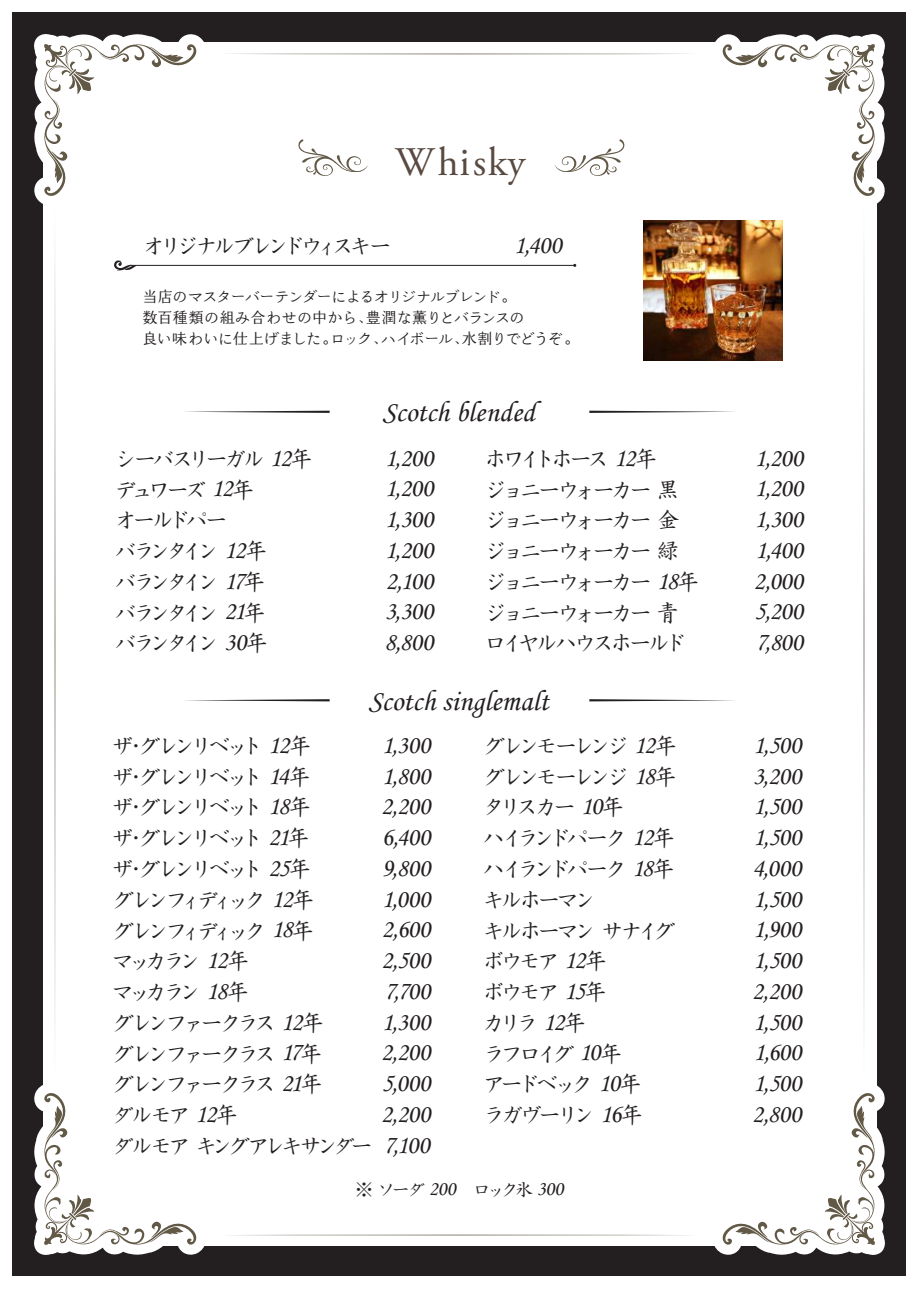
<style>
.page{position:relative;width:919px;height:1289px;background:#fff}
.page>*{position:absolute;margin:0;border:0;box-sizing:border-box;transform-origin:0 0}
.t1{font:40.5px "Adobe Garamond Pro";letter-spacing:.04em;color:#594a41}
.t2{font:29.25px "NK Monotype Corsiva";color:#231f20}
.t3{font:25.8px "NK Monotype Corsiva";letter-spacing:-.005em;color:#231f20}
.t4{font:22.5px "HG Seikaishotai PRO";letter-spacing:-.21em;color:#231f20}
.t5{font:22.5px "HG Seikaishotai PRO";letter-spacing:-.23em;color:#231f20}
.t6{font:22.5px "HG Seikaishotai PRO";letter-spacing:-.18em;color:#231f20}
.t7{font:22.5px "HG Seikaishotai PRO";letter-spacing:-.265em;color:#231f20}
.t8{font:22.5px "HG Seikaishotai PRO";letter-spacing:-.17em;color:#231f20}
.t9{font:22.5px "HG Seikaishotai PRO";letter-spacing:-.185em;color:#231f20}
.t10{font:18px "HG Seikaishotai PRO";letter-spacing:-.21em;color:#231f20}
.t11{font:15px/21px "Marumin Yoshino Std N R";letter-spacing:-.025em;color:#231f20}
.s1{font-family:"NK Monotype Corsiva";font-size:25.8px}
.s2{font-family:"NK Monotype Corsiva";font-size:20.7px}
</style>
<div class="page">
<div style="left:13px;top:13px;width:893px;height:1263px;background:#231f20"></div>
<div style="left:34px;top:34px;width:851px;height:1221px;background:#fff"></div>
<img style="left:643px;top:220px;width:139px;height:141px">
<h1 class="t1" style="left:395px;top:137px;width:131px">Whisky</h1>
<p class="t4" style="left:142px;top:235px;width:251px">オリジナルブレンドウィスキー</p>
<p class="t3" style="left:514px;top:229px;width:49px">1,400</p>
<p class="t11" style="left:142px;top:286px;width:438px">当店のマスターバーテンダーによるオリジナルブレンド。<br>数百種類の組み合わせの中から、豊潤な薫りとバランスの<br>良い味わいに仕上げました。ロック、ハイボール、水割りでどうぞ。</p>
<h2 class="t2" style="left:382px;top:394px;width:154px">Scotch blended</h2>
<p class="t8" style="left:114px;top:447px;width:200px">シーバスリーガル <span class="s1">12</span>年</p>
<p class="t3" style="left:384px;top:442px;width:50px">1,200</p>
<p class="t4" style="left:114px;top:478px;width:142px">デュワーズ <span class="s1">12</span>年</p>
<p class="t3" style="left:385px;top:473px;width:50px">1,200</p>
<p class="t4" style="left:114px;top:509px;width:115px">オールドパー</p>
<p class="t3" style="left:385px;top:503px;width:50px">1,300</p>
<p class="t4" style="left:114px;top:539px;width:154px">バランタイン <span class="s1">12</span>年</p>
<p class="t3" style="left:385px;top:534px;width:50px">1,200</p>
<p class="t4" style="left:114px;top:570px;width:153px">バランタイン <span class="s1">17</span>年</p>
<p class="t3" style="left:385px;top:565px;width:49px">2,100</p>
<p class="t4" style="left:114px;top:601px;width:153px">バランタイン <span class="s1">21</span>年</p>
<p class="t3" style="left:384px;top:596px;width:50px">3,300</p>
<p class="t4" style="left:114px;top:632px;width:155px">バランタイン <span class="s1">30</span>年</p>
<p class="t3" style="left:384px;top:626px;width:50px">8,800</p>
<p class="t4" style="left:484px;top:447px;width:175px">ホワイトホース <span class="s1">12</span>年</p>
<p class="t3" style="left:754px;top:442px;width:50px">1,200</p>
<p class="t6" style="left:484px;top:478px;width:197px">ジョニーウォーカー黒</p>
<p class="t3" style="left:754px;top:473px;width:50px">1,200</p>
<p class="t6" style="left:484px;top:509px;width:197px">ジョニーウォーカー金</p>
<p class="t3" style="left:754px;top:503px;width:50px">1,300</p>
<p class="t6" style="left:484px;top:539px;width:197px">ジョニーウォーカー緑</p>
<p class="t3" style="left:755px;top:534px;width:49px">1,400</p>
<p class="t6" style="left:484px;top:570px;width:217px">ジョニーウォーカー <span class="s1">18</span>年</p>
<p class="t3" style="left:753px;top:565px;width:51px">2,000</p>
<p class="t6" style="left:484px;top:601px;width:197px">ジョニーウォーカー青</p>
<p class="t3" style="left:754px;top:596px;width:50px">5,200</p>
<p class="t4" style="left:484px;top:632px;width:204px">ロイヤルハウスホールド</p>
<p class="t3" style="left:755px;top:626px;width:48px">7,800</p>
<h2 class="t2" style="left:368px;top:683px;width:182px">Scotch singlemalt</h2>
<p class="t5" style="left:111px;top:734px;width:201px">ザ･グレンリベット <span class="s1">12</span>年</p>
<p class="t3" style="left:381px;top:729px;width:50px">1,300</p>
<p class="t5" style="left:111px;top:765px;width:201px">ザ･グレンリベット <span class="s1">14</span>年</p>
<p class="t3" style="left:381px;top:760px;width:50px">1,800</p>
<p class="t5" style="left:111px;top:796px;width:201px">ザ･グレンリベット <span class="s1">18</span>年</p>
<p class="t3" style="left:381px;top:790px;width:51px">2,200</p>
<p class="t5" style="left:111px;top:826px;width:200px">ザ･グレンリベット <span class="s1">21</span>年</p>
<p class="t3" style="left:381px;top:821px;width:50px">6,400</p>
<p class="t5" style="left:111px;top:857px;width:201px">ザ･グレンリベット <span class="s1">25</span>年</p>
<p class="t3" style="left:382px;top:852px;width:50px">9,800</p>
<p class="t7" style="left:111px;top:888px;width:205px">グレンフィディック <span class="s1">12</span>年</p>
<p class="t3" style="left:381px;top:883px;width:50px">1,000</p>
<p class="t7" style="left:111px;top:919px;width:204px">グレンフィディック <span class="s1">18</span>年</p>
<p class="t3" style="left:381px;top:913px;width:50px">2,600</p>
<p class="t4" style="left:111px;top:949px;width:139px">マッカラン <span class="s1">12</span>年</p>
<p class="t3" style="left:381px;top:944px;width:51px">2,500</p>
<p class="t4" style="left:111px;top:980px;width:139px">マッカラン <span class="s1">18</span>年</p>
<p class="t3" style="left:384px;top:975px;width:47px">7,700</p>
<p class="t4" style="left:111px;top:1011px;width:214px">グレンファークラス <span class="s1">12</span>年</p>
<p class="t3" style="left:381px;top:1006px;width:50px">1,300</p>
<p class="t4" style="left:111px;top:1042px;width:213px">グレンファークラス <span class="s1">17</span>年</p>
<p class="t3" style="left:381px;top:1036px;width:51px">2,200</p>
<p class="t4" style="left:111px;top:1072px;width:213px">グレンファークラス <span class="s1">21</span>年</p>
<p class="t3" style="left:382px;top:1067px;width:50px">5,000</p>
<p class="t4" style="left:111px;top:1103px;width:128px">ダルモア <span class="s1">12</span>年</p>
<p class="t3" style="left:381px;top:1098px;width:51px">2,200</p>
<p class="t4" style="left:111px;top:1134px;width:319px">ダルモアキングアレキサンダー <span class="s1">7,100</span></p>
<p class="t10" style="left:355px;top:1180px;width:209px">※ ソーダ <span class="s2">200</span>　ロック氷 <span class="s2">300</span></p>
<p class="t4" style="left:482px;top:734px;width:196px">グレンモーレンジ <span class="s1">12</span>年</p>
<p class="t3" style="left:753px;top:729px;width:50px">1,500</p>
<p class="t4" style="left:482px;top:765px;width:196px">グレンモーレンジ <span class="s1">18</span>年</p>
<p class="t3" style="left:752px;top:760px;width:50px">3,200</p>
<p class="t4" style="left:482px;top:796px;width:143px">タリスカー <span class="s1">10</span>年</p>
<p class="t3" style="left:753px;top:790px;width:50px">1,500</p>
<p class="t4" style="left:482px;top:826px;width:194px">ハイランドパーク <span class="s1">12</span>年</p>
<p class="t3" style="left:753px;top:821px;width:50px">1,500</p>
<p class="t4" style="left:482px;top:857px;width:194px">ハイランドパーク <span class="s1">18</span>年</p>
<p class="t3" style="left:752px;top:852px;width:50px">4,000</p>
<p class="t4" style="left:482px;top:888px;width:115px">キルホーマン</p>
<p class="t3" style="left:753px;top:883px;width:50px">1,500</p>
<p class="t9" style="left:482px;top:919px;width:194px">キルホーマンサナイグ</p>
<p class="t3" style="left:753px;top:913px;width:49px">1,900</p>
<p class="t4" style="left:482px;top:949px;width:126px">ボウモア <span class="s1">12</span>年</p>
<p class="t3" style="left:753px;top:944px;width:50px">1,500</p>
<p class="t4" style="left:482px;top:980px;width:126px">ボウモア <span class="s1">15</span>年</p>
<p class="t3" style="left:751px;top:975px;width:51px">2,200</p>
<p class="t4" style="left:482px;top:1011px;width:105px">カリラ <span class="s1">12</span>年</p>
<p class="t3" style="left:753px;top:1006px;width:50px">1,500</p>
<p class="t4" style="left:482px;top:1042px;width:141px">ラフロイグ <span class="s1">10</span>年</p>
<p class="t3" style="left:753px;top:1036px;width:49px">1,600</p>
<p class="t4" style="left:482px;top:1072px;width:161px">アードベック <span class="s1">10</span>年</p>
<p class="t3" style="left:753px;top:1067px;width:50px">1,500</p>
<p class="t4" style="left:482px;top:1103px;width:162px">ラガヴーリン <span class="s1">16</span>年</p>
<p class="t3" style="left:751px;top:1098px;width:51px">2,800</p>
</div>
